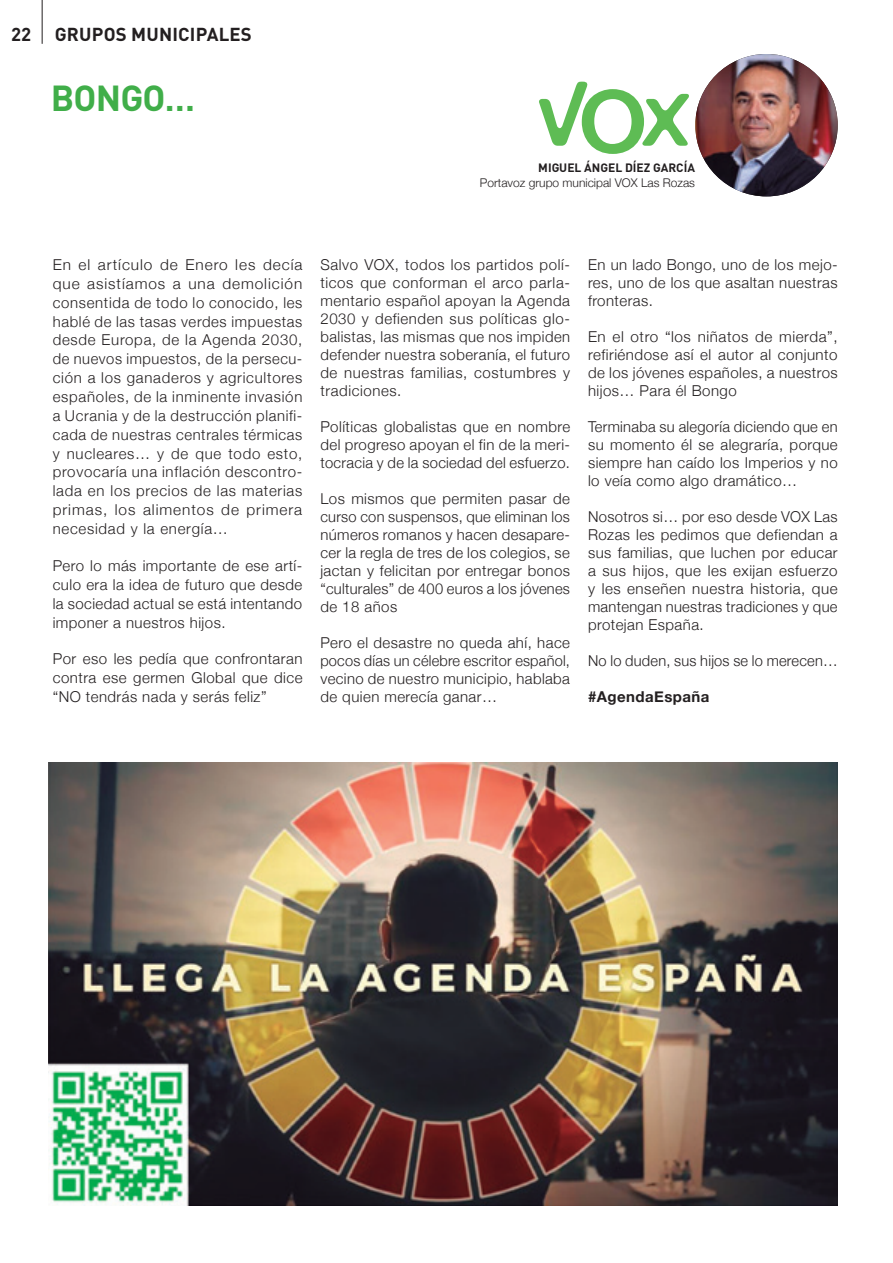
<style>
.page{position:relative;width:893px;height:1263px;background:#fff}
.page>*{position:absolute;margin:0;border:0;box-sizing:border-box;transform-origin:0 0}
.t1{font:700 35.7px "DINOT";color:#40ae49}
.t2{font:700 18.6px "DINOT";letter-spacing:.01em;color:#231f20}
.t3{font:300 15px/18px "Helvetica Neue";letter-spacing:.03em;color:#231f20;text-align:justify}
.t4{font:700 15px "Helvetica Neue";letter-spacing:.03em;color:#231f20}
.t5{font:300 12px "Helvetica Neue";color:#231f20}
.t6{font:700 12px "DINOT";color:#231f20}
</style>
<div class="page">
<hr style="left:42px;top:0;width:1px;height:44px;background:#231f20">
<img style="left:695px;top:54px;width:143px;height:142px;border-radius:71px">
<img style="left:48px;top:762px;width:790px;height:443px">
<svg style="left:539px;top:82px;width:150px;height:72px"></svg>
<p class="t2" style="left:11px;top:22px;width:22px">22</p>
<p class="t2" style="left:55px;top:22px;width:198px">GRUPOS MUN ICIPALES</p>
<h1 class="t1" style="left:51px;top:75px;width:146px">BONGO…</h1>
<p class="t6" style="left:538px;top:160px;width:158px">MIGUEL ÁNGEL DÍEZ GARCÍA</p>
<p class="t5" style="left:480px;top:173px;width:217px">Portavoz grupo municipal VOX Las Rozas</p>
<p class="t3" style="left:53px;top:254px;width:251px;line-height:18.9px">En el artículo de Enero les decía que asistíamos a una demolición consentida de todo lo conocido, les hablé de las tasas verdes impuestas desde Europa, de la Agenda 2030, de nuevos impuestos, de la persecu&shy;ción a los ganaderos y agricultores españoles, de la inminente invasión a Ucrania y de la destrucción planifi&shy;cada de nuestras centrales térmicas y nucleares… y de que todo esto, provocaría una inflación descontro&shy;lada en los precios de las materias primas, los alimentos de primera necesidad y la energía…</p>
<p class="t3" style="left:53px;top:555px;width:251px;line-height:18.9px">Pero lo más importante de ese artí&shy;culo era la idea de futuro que desde la sociedad actual se está intentando imponer a nuestros hijos.</p>
<p class="t3" style="left:53px;top:648px;width:251px;line-height:18.9px">Por eso les pedía que confrontaran contra ese germen Global que dice “NO tendrás nada y serás feliz”</p>
<p class="t3" style="left:320px;top:255px;width:251px">Salvo VOX, todos los partidos polí&shy;ticos que conforman el arco parla&shy;mentario español apoyan la Agenda 2030 y defienden sus políticas glo&shy;balistas, las mismas que nos impiden defender nuestra soberanía, el futuro de nuestras familias, costumbres y tradiciones.</p>
<p class="t3" style="left:320px;top:417px;width:251px">Políticas globalistas que en nombre del progreso apoyan el fin de la meri&shy;tocracia y de la sociedad del esfuerzo.</p>
<p class="t3" style="left:320px;top:489px;width:251px">Los mismos que permiten pasar de curso con suspensos, que eliminan los números romanos y hacen desapare&shy;cer la regla de tres de los colegios, se jactan y felicitan por entregar bonos “culturales” de 400 euros a los jóvenes de 18 años</p>
<p class="t3" style="left:320px;top:633px;width:251px">Pero el desastre no queda ahí, hace pocos días un célebre escritor español, vecino de nuestro municipio, hablaba de quien merecía ganar…</p>
<p class="t3" style="left:588px;top:255px;width:251px">En un lado Bongo, uno de los mejo&shy;res, uno de los que asaltan nuestras fronteras.</p>
<p class="t3" style="left:588px;top:327px;width:251px">En el otro “los niñatos de mierda”, refiriéndose así el autor al conjunto de los jóvenes españoles, a nuestros hijos… Para él Bongo</p>
<p class="t3" style="left:588px;top:417px;width:251px">Terminaba su alegoría diciendo que en su momento él se alegraría, porque siempre han caído los Imperios y no lo veía como algo dramático…</p>
<p class="t3" style="left:588px;top:507px;width:251px">Nosotros si… por eso desde VOX Las Rozas les pedimos que defiendan a sus familias, que luchen por educar a sus hijos, que les exijan esfuerzo y les enseñen nuestra historia, que mantengan nuestras tradiciones y que protejan España.</p>
<p class="t3" style="left:588px;top:651px;width:251px">No lo duden, sus hijos se lo merecen…</p>
<p class="t4" style="left:588px;top:685px;width:123px">#AgendaEspaña</p>
</div>
